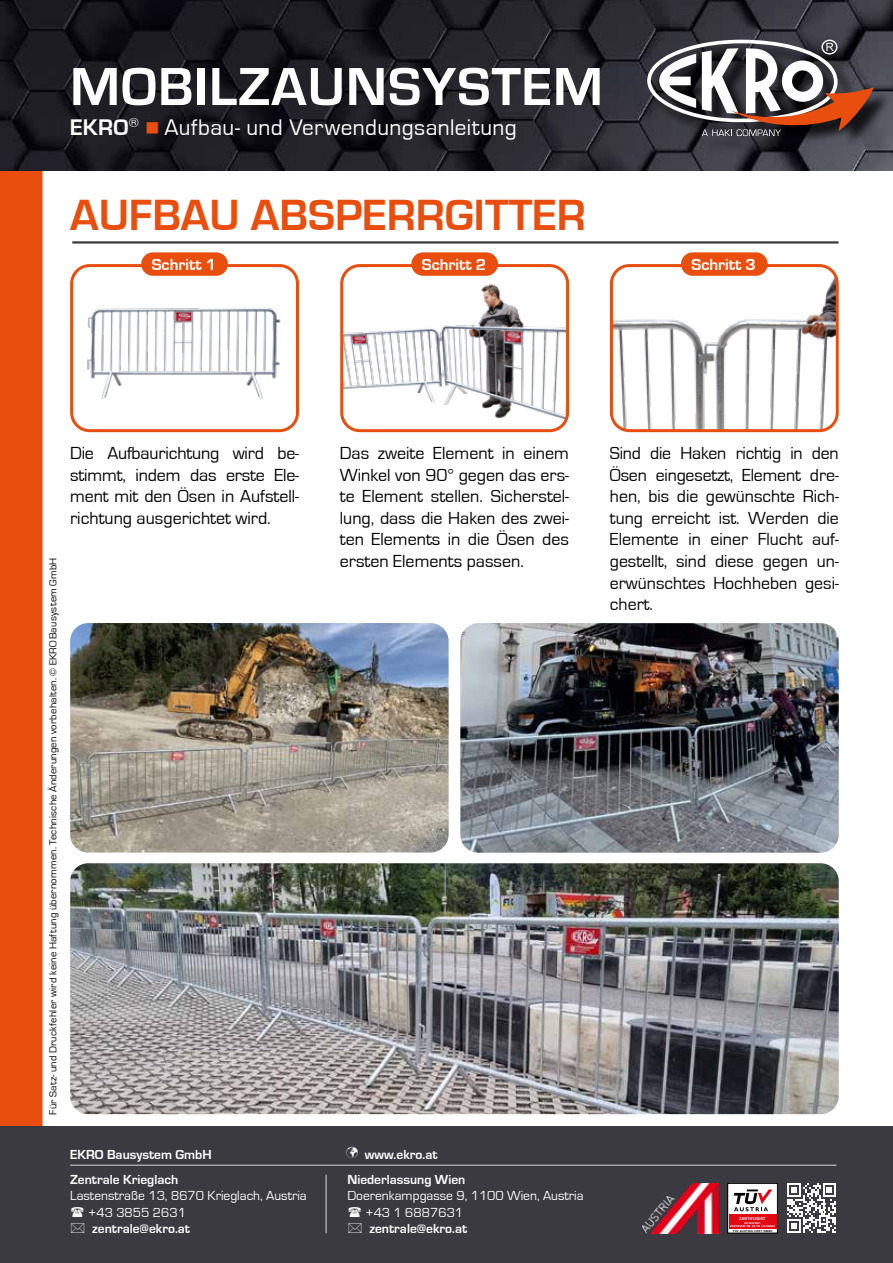
<style>
.page{position:relative;width:893px;height:1263px;background:#fff}
.page>*{position:absolute;margin:0;border:0;box-sizing:border-box;transform-origin:0 0}
.t1{font:700 55.5px "Eurostile";letter-spacing:.02em;color:#fff}
.t2{font:700 45px "Eurostile";color:#e94e0f}
.t3{font:23.25px "Eurostile";letter-spacing:.015em;color:#fff}
.t4{font:18px/21.6px "Eurostile";color:#000;text-align:justify}
.t5{font:700 16.5px "Eurostile";color:#fff}
.t6{font:700 13.5px "Eurostile";color:#fff}
.t7{font:13.5px/16.5px "Eurostile";color:#fff}
.t8{font:10.5px "Eurostile";letter-spacing:.02em;color:#000}
.t9{font:700 3.75px "Arial";letter-spacing:.02em;color:#fff}
.t10{font:700 2.7px/3.4px "Arial";letter-spacing:.02em;color:#fff;text-align:center}
.t11{font:700 2.7px "Arial";letter-spacing:.08em;color:#000}
.s1{font-weight:700}
.s2{color:#e94e0f}
</style>
<div class="page">
<div style="left:0;top:170px;width:43px;height:957px;background:#e94e0f"></div>
<img style="left:344px;top:268px;width:221px;height:163px">
<div style="left:340px;top:264px;width:229px;height:168px;border:3px solid #e94e0f;border-radius:18px"></div>
<img style="left:614px;top:268px;width:221px;height:163px">
<div style="left:610px;top:264px;width:229px;height:168px;border:3px solid #e94e0f;border-radius:18px"></div>
<img style="left:74px;top:268px;width:221px;height:160px">
<div style="left:70px;top:264px;width:229px;height:168px;border:3px solid #e94e0f;border-radius:18px"></div>
<div style="left:141px;top:252px;width:87px;height:24px;background:#e94e0f;border-radius:12px"></div>
<div style="left:411px;top:252px;width:87px;height:24px;background:#e94e0f;border-radius:12px"></div>
<div style="left:681px;top:252px;width:87px;height:24px;background:#e94e0f;border-radius:12px"></div>
<div style="left:0;top:1127px;width:893px;height:136px;background:#3a3a40"></div>
<div style="left:728px;top:1183px;width:49px;height:50px;background:#fff"></div>
<div style="left:729px;top:1214px;width:47px;height:15px;background:#e30613"></div>
<svg style="left:734px;top:1189px;width:38px;height:22px"></svg>
<img style="left:643px;top:1183px;width:75px;height:50px">
<hr style="left:70px;top:1165px;width:766px;height:1px;background:#dad9dd">
<svg style="left:787px;top:1183px;width:49px;height:50px"></svg>
<hr style="left:326px;top:1175px;width:1px;height:58px;background:#dad9dd">
<img style="left:0;top:0;width:893px;height:170px">
<div style="left:650px;top:42px;width:242px;height:113px;background:#000;opacity:.75"></div>
<svg style="left:647px;top:40px;width:227px;height:96px"></svg>
<hr style="left:72px;top:241px;width:766px;height:3px;background:#3a3a40">
<img style="left:70px;top:863px;width:769px;height:251px">
<img style="left:70px;top:623px;width:379px;height:229px">
<img style="left:460px;top:623px;width:379px;height:230px">
<h1 class="t1" style="left:70px;top:57px;width:534px">MOBILZAUNSYSTEM</h1>
<p class="t3" style="left:70px;top:115px;width:448px"><span class="s1">EKRO</span><sup>®</sup> <span class="s2">■</span> Aufbau- und Verwendungsanleitung</p>
<h2 class="t2" style="left:70px;top:190px;width:517px">AUFBAU ABSPERRGITTER</h2>
<p class="t5" style="left:152px;top:255px;width:66px">Schritt 1</p>
<p class="t5" style="left:422px;top:255px;width:66px">Schritt 2</p>
<p class="t5" style="left:691px;top:255px;width:66px">Schritt 3</p>
<p class="t8" style="left:47px;top:1114px;width:558px;rotate:-90deg">Für Satz- und Druckfehler wird keine Haftung übernommen. Technische Änderungen vorbehalten. © EKROBausystem GmbH</p>
<p class="t4" style="left:70px;top:443px;width:230px">Die Aufbaurichtung wird be&shy;stimmt, indem das erste Ele&shy;ment mit den Ösen in Aufstell&shy;richtung ausgerichtet wird.</p>
<p class="t4" style="left:610px;top:443px;width:230px">Sind die Haken richtig in den Ösen eingesetzt, Element dre&shy;hen, bis die gewünschte Rich&shy;tung erreicht ist. Werden die Elemente in einer Flucht auf&shy;gestellt, sind diese gegen un&shy;erwünschtes Hochheben gesi&shy;chert.</p>
<p class="t4" style="left:340px;top:443px;width:231px">Das zweite Element in einem Winkel von 90° gegen das ers&shy;te Element stellen. Sicherstel&shy;lung, dass die Haken des zwei&shy;ten Elements in die Ösen des ersten Elements passen.</p>
<p class="t6" style="left:70px;top:1147px;width:143px">EKRO Bausystem GmbH</p>
<p class="t6" style="left:346px;top:1147px;width:93px">✓ www.ekro.at</p>
<p class="t6" style="left:70px;top:1172px;width:110px">Zentrale Krieglach</p>
<p class="t7" style="left:88px;top:1188px;width:220px;text-indent:-18px">Lastenstraße 13, 8670 Krieglach, Austria +43 3855 2631</p>
<p class="t6" style="left:92px;top:1221px;width:99px">zentrale@ekro.at</p>
<p class="t6" style="left:347px;top:1172px;width:119px">Niederlassung Wien</p>
<p class="t7" style="left:365px;top:1188px;width:220px;text-indent:-18px">Doerenkampgasse 9, 1100 Wien, Austria +43 1 6887631</p>
<p class="t6" style="left:369px;top:1221px;width:99px">zentrale@ekro.at</p>
<p class="t9" style="left:740px;top:1216px;width:27px">ZERTIFIZIERT</p>
<p class="t11" style="left:733px;top:1229px;width:41px">TÜV AUSTRIA CERT GMBH</p>
<p class="t10" style="left:730px;top:1221px;width:46px">EN ISO 9001<br>ZERTIFIKAT NR. 20 100 141384682</p>
</div>
